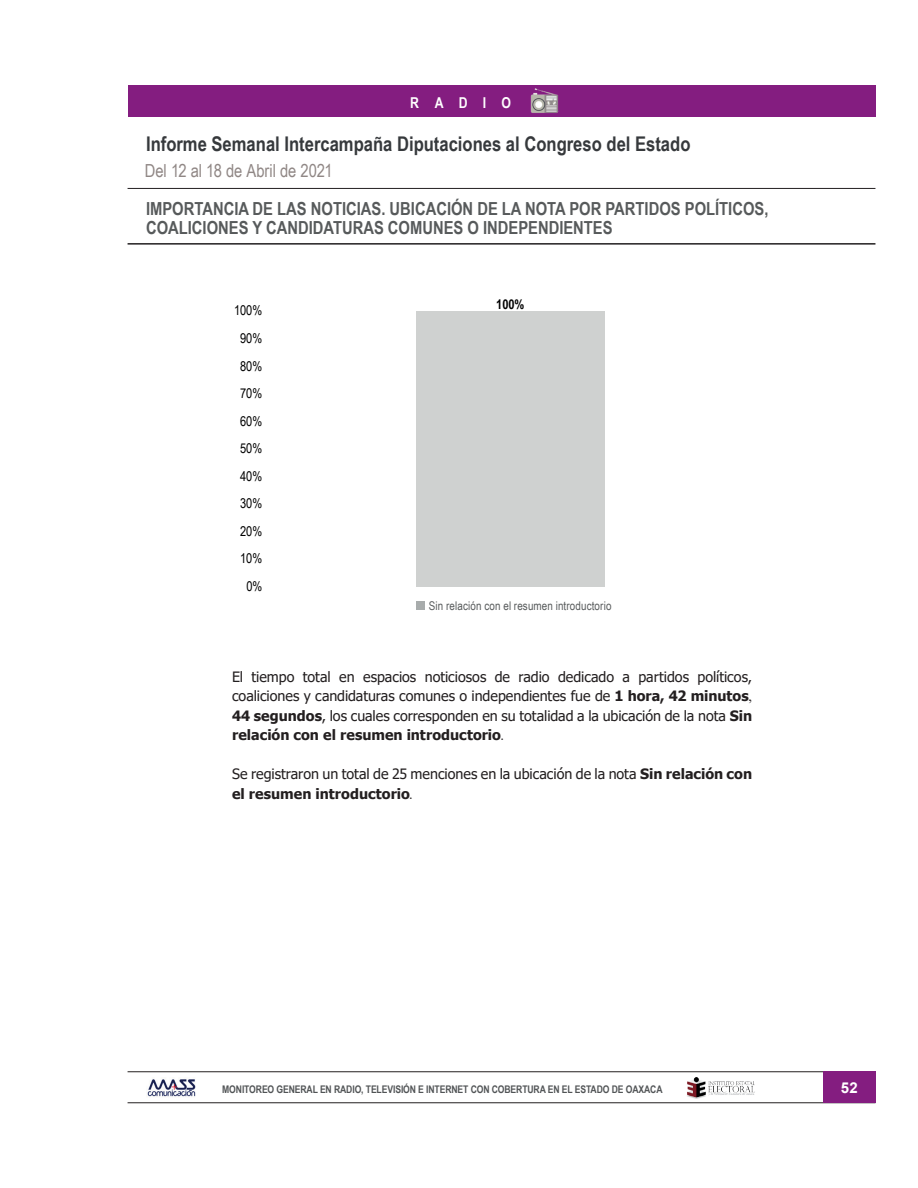
<style>
.page{position:relative;width:918px;height:1188px;background:#fff}
.page>*{position:absolute;margin:0;border:0;box-sizing:border-box;transform-origin:0 0}
.t1{font:700 20.25px "Arial Narrow";color:#36393c}
.t2{font:700 18px/19.5px "Arial Narrow";color:#575a5b}
.t3{font:18px "Arial Narrow";letter-spacing:-.005em;color:#908785}
.t4{font:700 15px "Arial Narrow";letter-spacing:1.01em;color:#fff}
.t5{font:700 15px "Arial";color:#fff}
.t6{font:14.25px/19.5px "Tahoma";color:#231f20;text-align:justify}
.t7{font:13.5px "Arial Narrow";letter-spacing:-.005em;color:#000001}
.t8{font:700 13.5px "Arial Narrow";color:#000001}
.t9{font:12px "Arial Narrow";letter-spacing:.01em;color:#575a5b}
.t10{font:700 10.5px "Arial Narrow";letter-spacing:-.01em;color:#515456}
.s1{font-weight:700}
.s2{font-family:"Times New Roman"}
</style>
<div class="page">
<hr style="left:128px;top:1072px;width:747px;height:1px;background:#231f20">
<hr style="left:128px;top:1103px;width:747px;height:1px;background:#231f20">
<div style="left:823px;top:1072px;width:52px;height:31px;background:#841d80"></div>
<img style="left:147px;top:1079px;width:49px;height:18px">
<img style="left:687px;top:1077px;width:68px;height:22px">
<hr style="left:128px;top:243px;width:747px;height:2px;background:#231f20">
<hr style="left:128px;top:188px;width:747px;height:1px;background:#231f20">
<div style="left:128px;top:85px;width:747px;height:32px;background:#841d80"></div>
<img style="left:530px;top:88px;width:29px;height:25px">
<div style="left:416px;top:601px;width:9px;height:9px;background:#a8acac"></div>
<div style="left:416px;top:311px;width:189px;height:275px;background:#cfd1d0"></div>
<p class="t4" style="left:410px;top:91px;width:102px">RADIO</p>
<h1 class="t1" style="left:146px;top:128px;width:546px">Informe Semanal Intercampaña Diputaciones al Congreso del Estado</h1>
<p class="t3" style="left:145px;top:158px;width:189px">Del 12 al 18 de Abril de 2021</p>
<p class="t2" style="left:146px;top:198px;width:624px">IMPORTANCIA DE LAS NOTICIAS. UBICACIÓN DE LA NOTA POR PARTIDOS POLÍTICOS,<br>COALICIONES Y CANDIDATURAS COMUNES O INDEPENDIENTES</p>
<p class="t7" style="left:234px;top:301px;width:30px">100%</p>
<p class="t7" style="left:240px;top:328px;width:24px">90%</p>
<p class="t7" style="left:240px;top:356px;width:24px">80%</p>
<p class="t7" style="left:240px;top:383px;width:24px">70%</p>
<p class="t7" style="left:240px;top:411px;width:24px">60%</p>
<p class="t7" style="left:240px;top:438px;width:24px">50%</p>
<p class="t7" style="left:240px;top:466px;width:24px">40%</p>
<p class="t7" style="left:240px;top:493px;width:24px">30%</p>
<p class="t7" style="left:240px;top:521px;width:24px">20%</p>
<p class="t7" style="left:240px;top:549px;width:24px">10%</p>
<p class="t7" style="left:246px;top:576px;width:17px">0%</p>
<p class="t8" style="left:496px;top:294px;width:30px">100%</p>
<p class="t9" style="left:429px;top:597px;width:184px">Sin relación con el resumen introductorio</p>
<p class="t6" style="left:232px;top:668px;width:522px">El tiempo total en espacios noticiosos de radio dedicado a partidos políticos, coaliciones y candidaturas comunes o independientes fue de <span class="s1">1 hora, 42 minutos</span><span class="s2">, </span><span class="s1">44 segundos</span>, los cuales corresponden en su totalidad a la ubicación de la nota <span class="s1">Sin relación con el resumen introductorio</span><span class="s2">.</span></p>
<p class="t6" style="left:232px;top:765px;width:522px">Se registraron un total de 25 menciones en la ubicación de la nota <span class="s1">Sin relación con el resumen introductorio</span><span class="s2">.</span></p>
<p class="t10" style="left:222px;top:1081px;width:442px">MONITOREO GENERAL EN RADIO, TELEVISIÓN E INTERNET CON COBERTURA EN EL ESTADO DE OAXACA</p>
<p class="t5" style="left:841px;top:1077px;width:18px">52</p>
</div>
